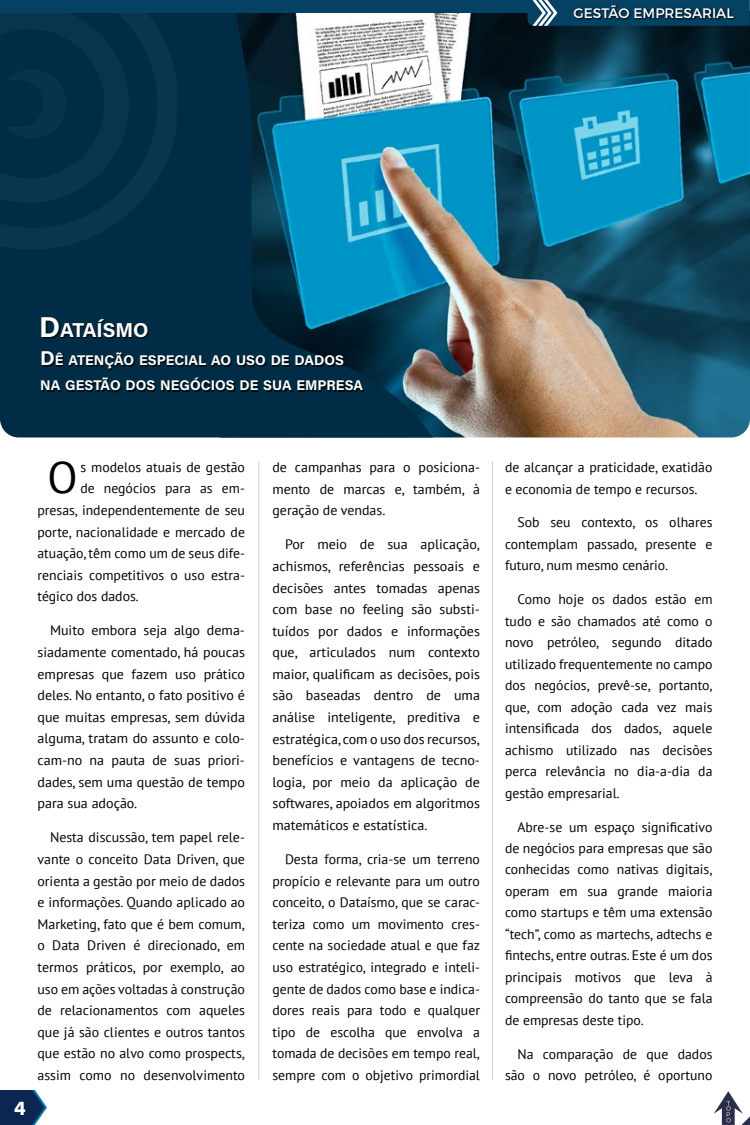
<style>
.page{position:relative;width:750px;height:1125px;background:#fff}
.page>*{position:absolute;margin:0;border:0;box-sizing:border-box;transform-origin:0 0}
.t1{font:44.12px "PT Sans";color:#000}
.t2{font:20.12px "Acumin Variable Concept";letter-spacing:-.005em;color:#fff}
.t3{font:700 18.75px "Futura BT";color:#fff}
.t4{font:14px/25px "Acumin Variable Concept";color:#fff}
.t5{font:13.75px/21.6px "PT Sans";color:#000;text-align:justify}
.t6{font:13.75px "Montserrat";color:#fff}
.s1{font-size:28.75px}
.s2{font-size:20px}
</style>
<div class="page">
<hr style="left:259px;top:461px;width:1px;height:619px;background:#000">
<hr style="left:492px;top:461px;width:1px;height:619px;background:#000">
<img style="left:451px;top:12px;width:299px;height:426px">
<svg style="left:0;top:12px;width:451px;height:426px;background:#235b73"></svg>
<svg style="left:0;top:12px;width:177px;height:238px;background:#043047"></svg>
<svg style="left:0;top:12px;width:129px;height:191px;background:#033047"></svg>
<svg style="left:528px;top:0;width:222px;height:26px;background:#1a506e"></svg>
<div style="left:575px;top:5px;width:161px;height:16px;background:#000;opacity:.75"></div>
<div style="left:42px;top:353px;width:323px;height:40px;background:#000;opacity:.75"></div>
<div style="left:42px;top:318px;width:107px;height:21px;background:#000;opacity:.75"></div>
<svg style="left:714px;top:1091px;width:36px;height:34px"></svg>
<svg style="left:0;top:1090px;width:47px;height:35px;background:#29466b"></svg>
<div style="left:0;top:0;width:530px;height:12px;background:#054162"></div>
<p class="t6" style="left:574px;top:2px;width:162px">GESTÃO EMPRESARIAL</p>
<h2 class="t2" style="left:39px;top:316px;width:111px"><span class="s1">D</span>ATAÍSMO</h2>
<p class="t4" style="left:40px;top:347px;width:325px"><span class="s2">D</span>Ê ATENÇÃO ESPECIAL AO USO DE DADOS<br>NA GESTÃO DOS NEGÓCIOS DE SUA EMPRESA</p>
<h3 class="t3" style="left:14px;top:1097px;width:13px">4</h3>
<h1 class="t1" style="left:48px;top:450px;width:32px">O</h1>
<p class="t5" style="left:80px;top:456px;width:166px">s modelos atuais de gestão</p>
<p class="t5" style="left:80px;top:477px;width:166px">de negócios para as em-</p>
<p class="t5" style="left:38px;top:499px;width:209px">presas, independentemente de seu</p>
<p class="t5" style="left:38px;top:521px;width:209px">porte, nacionalidade e mercado de</p>
<p class="t5" style="left:38px;top:542px;width:209px">atuação, têm como um de seus dife-</p>
<p class="t5" style="left:38px;top:564px;width:209px">renciais competitivos o uso estra-</p>
<p class="t5" style="left:38px;top:585px;width:103px">tégico dos dados.</p>
<p class="t5" style="left:38px;top:619px;width:209px;text-indent:12px">Muito embora seja algo dema&shy;siadamente comentado, há poucas empresas que fazem uso prático deles. No entanto, o fato positivo é que muitas empresas, sem dúvida alguma, tratam do assunto e colo&shy;cam-no na pauta de suas priori&shy;dades, sem uma questão de tempo para sua adoção.</p>
<p class="t5" style="left:38px;top:826px;width:209px;text-indent:12px">Nesta discussão, tem papel rele&shy;vante o conceito Data Driven, que orienta a gestão por meio de dados e informações. Quando aplicado ao Marketing, fato que é bem comum, o Data Driven é direcionado, em termos práticos, por exemplo, ao uso em ações voltadas à construção de relacionamentos com aqueles que já são clientes e outros tantos que estão no alvo como prospects, assim como no desenvolvimento</p>
<p class="t5" style="left:272px;top:456px;width:209px">de campanhas para o posiciona&shy;mento de marcas e, também, à geração de vendas.</p>
<p class="t5" style="left:272px;top:533px;width:209px;text-indent:12px">Por meio de sua aplicação, achismos, referências pessoais e decisões antes tomadas apenas com base no feeling são substi&shy;tuídos por dados e informações que, articulados num contexto maior, qualificam as decisões, pois são baseadas dentro de uma análise inteligente, preditiva e estratégica, com o uso dos recursos, benefícios e vantagens de tecno&shy;logia, por meio da aplicação de softwares, apoiados em algoritmos matemáticos e estatística.</p>
<p class="t5" style="left:273px;top:848px;width:209px;text-indent:12px">Desta forma, cria-se um terreno propício e relevante para um outro conceito, o Dataísmo, que se carac&shy;teriza como um movimento cres&shy;cente na sociedade atual e que faz uso estratégico, integrado e inteli&shy;gente de dados como base e indica&shy;dores reais para todo e qualquer tipo de escolha que envolva a tomada de decisões em tempo real, sempre com o objetivo primordial</p>
<p class="t5" style="left:505px;top:456px;width:209px">de alcançar a praticidade, exatidão e economia de tempo e recursos.</p>
<p class="t5" style="left:505px;top:512px;width:209px;text-indent:12px">Sob seu contexto, os olhares contemplam passado, presente e futuro, num mesmo cenário.</p>
<p class="t5" style="left:505px;top:588px;width:209px;text-indent:12px">Como hoje os dados estão em tudo e são chamados até como o novo petróleo, segundo ditado utilizado frequentemente no campo dos negócios, prevê-se, portanto, que, com adoção cada vez mais intensificada dos dados, aquele achismo utilizado nas decisões perca relevância no dia-a-dia da gestão empresarial.</p>
<p class="t5" style="left:505px;top:816px;width:209px;text-indent:12px">Abre-se um espaço significativo de negócios para empresas que são conhecidas como nativas digitais, operam em sua grande maioria como startups e têm uma extensão “tech”, como as martechs, adtechs e fintechs, entre outras. Este é um dos principais motivos que leva à compreensão do tanto que se fala de empresas deste tipo.</p>
<p class="t5" style="left:505px;top:1043px;width:209px;text-align:right">Na comparação de que dados são o novo petróleo, é oportuno</p>
</div>
